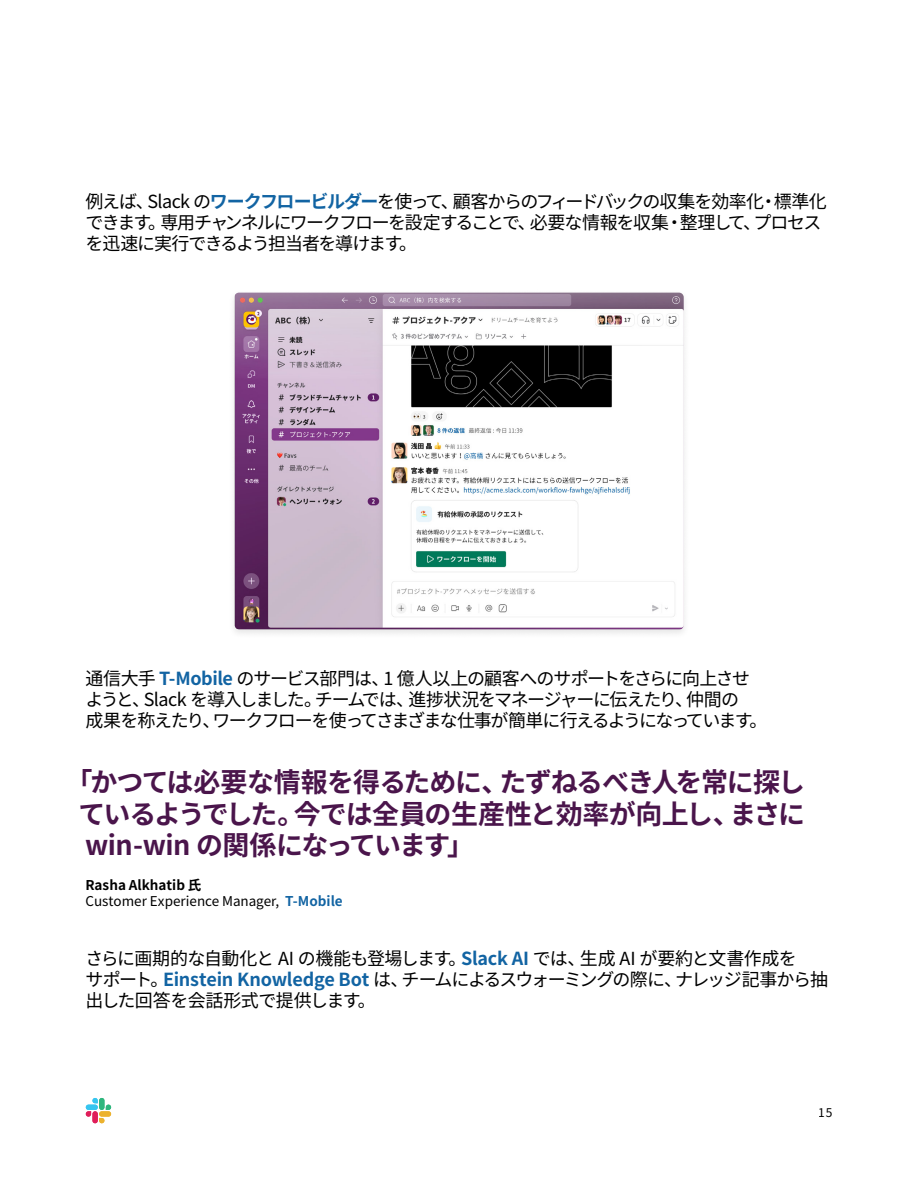
<style>
.page{position:relative;width:918px;height:1188px;background:#fff}
.page>*{position:absolute;margin:0;border:0;box-sizing:border-box;transform-origin:0 0}
.t1{font:700 27px/31.5px "Noto Sans CJ Kjp";letter-spacing:-.04em;color:#4a154b;text-align:justify}
.t2{font:18px/21px "Noto Sans CJ Kjp";letter-spacing:-.07em;color:#000}
.t3{font:18px/21px "Noto Sans CJ Kjp";letter-spacing:-.05em;color:#000}
.t4{font:13.5px/16.5px "Noto Sans CJ Kjp";color:#000}
.t5{font:12px "Noto Sans CJ Kjp";color:#000}
.s1{font-weight:700;color:#1264a3}
.s2{font-weight:700}
</style>
<div class="page">
<svg style="left:86px;top:1111px;width:5px;height:6px"></svg>
<div style="left:92px;top:1111px;width:6px;height:12px;background:#e01e5a;border-radius:3px"></div>
<svg style="left:92px;top:1098px;width:6px;height:5px"></svg>
<div style="left:86px;top:1105px;width:12px;height:5px;background:#36c5f0;border-radius:3px"></div>
<svg style="left:106px;top:1105px;width:5px;height:5px"></svg>
<div style="left:99px;top:1098px;width:5px;height:12px;background:#2eb67d;border-radius:3px"></div>
<svg style="left:99px;top:1118px;width:5px;height:5px"></svg>
<div style="left:99px;top:1111px;width:12px;height:6px;background:#ecb22e;border-radius:3px"></div>
<div style="left:227px;top:289px;width:464px;height:350px;background:#000;opacity:.1"></div>
<img style="left:234px;top:293px;width:450px;height:337px">
<p class="t2" style="left:86px;top:191px;width:743px">例えば、Slack の<span class="s1">ワークフロービルダー</span>を使って、顧客からのフィードバックの収集を効率化・標準化できます。専用チャンネルにワークフローを設定することで、必要な情報を収集・整理して、プロセスを迅速に実行できるよう担当者を導けます。</p>
<p class="t2" style="left:86px;top:669px;width:684px">通信大手 <span class="s1">T-Mobile</span> のサービス部門は、1 億人以上の顧客へのサポートをさらに向上させようと、Slack を導入しました。チームでは、進捗状況をマネージャーに伝えたり、仲間の<br>成果を称えたり、ワークフローを使ってさまざまな仕事が簡単に行えるようになっています。</p>
<h1 class="t1" style="left:79px;top:767px;width:728px;text-indent:-13px">「かつては必要な情報を得るために、たずねるべき人を常に探しているようでした。今では全員の生産性と効率が向上し、まさにwin-win の関係になっています」</h1>
<p class="t4" style="left:86px;top:877px;width:259px"><span class="s2">Rasha Alkhatib 氏<br></span>Customer Experience Manager, <span class="s1">T-Mobile</span></p>
<p class="t3" style="left:85px;top:948px;width:744px">さらに画期的な自動化と AI の機能も登場します。<span class="s1">Slack AI</span> では、生成 AI が要約と文書作成を<br>サポート。<span class="s1">Einstein Knowledge Bot</span> は、チームによるスウォーミングの際に、ナレッジ記事から抽出した回答を会話形式で提供します。</p>
<p class="t5" style="left:819px;top:1106px;width:15px">15</p>
</div>
